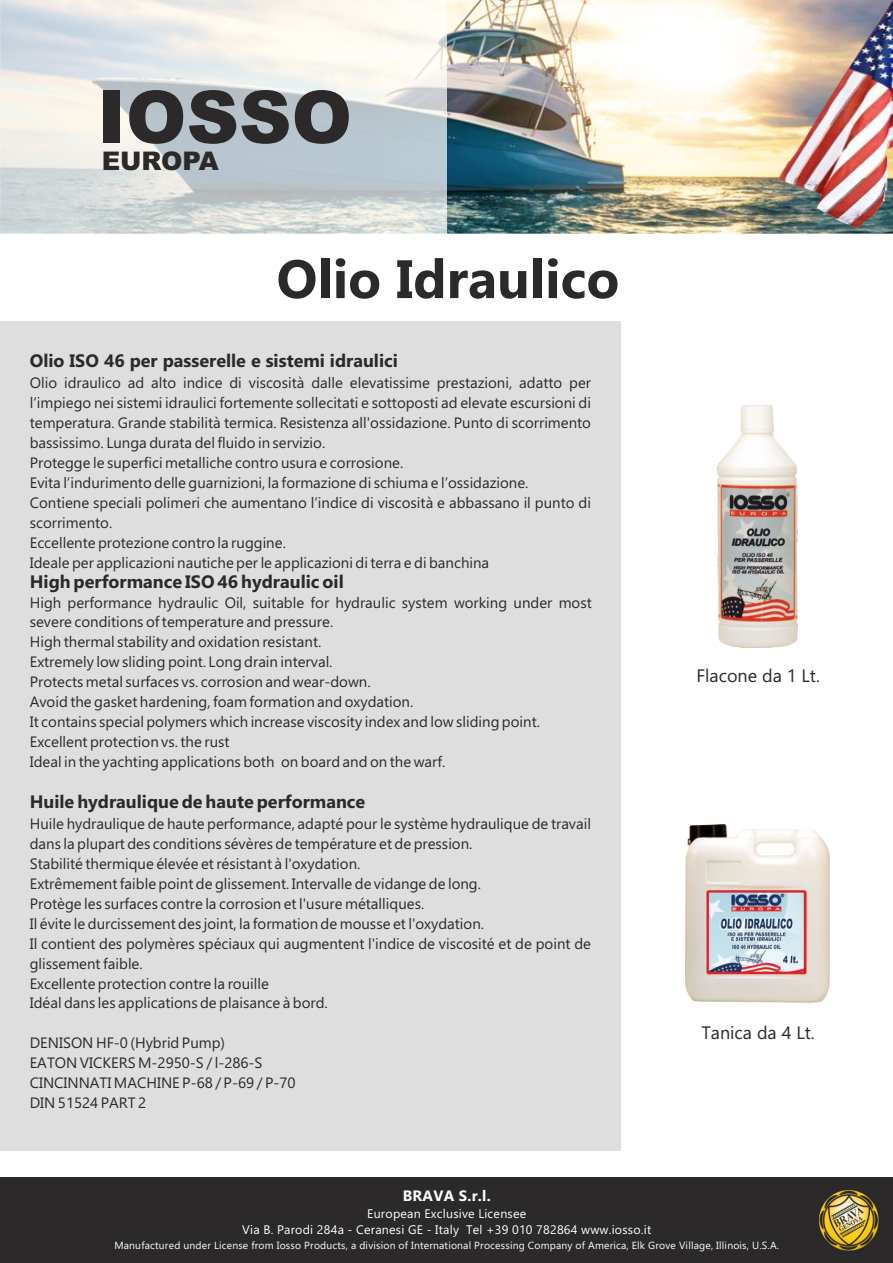
<style>
.page{position:relative;width:893px;height:1263px;background:#fff}
.page>*{position:absolute;margin:0;border:0;box-sizing:border-box;transform-origin:0 0}
.t1{font:900 72.75px "Arial";color:#2b2929}
.t2{font:700 54px "Ebrima";color:#2b2929}
.t3{font:900 25.65px "Arial";color:#2b2929}
.t4{font:700 18px "Ebrima";color:#2b2929}
.t5{font:18px "Ebrima";color:#2b2929}
.t6{font:15px/20px "Ebrima";color:#2b2929}
.t7{font:700 15px "Ebrima";letter-spacing:.02em;color:#fff}
.t8{font:12.45px/16.5px "Ebrima";letter-spacing:.02em;color:#fff;text-align:center}
.t9{font:10.35px "Ebrima";letter-spacing:.02em;color:#fff}
</style>
<div class="page">
<div style="left:0;top:321px;width:621px;height:829px;background:#dedede"></div>
<div style="left:0;top:1178px;width:893px;height:85px;background:#2b2929"></div>
<img style="left:819px;top:1190px;width:61px;height:62px">
<img style="left:446px;top:0;width:447px;height:234px">
<img style="left:779px;top:0;width:114px;height:229px">
<div style="left:0;top:0;width:446px;height:234px;background:#fff;opacity:.72"></div>
<img style="left:685px;top:825px;width:145px;height:177px">
<img style="left:717px;top:406px;width:81px;height:241px">
<h1 class="t1" style="left:98px;top:91px;width:256px">IOSSO</h1>
<h3 class="t3" style="left:102px;top:152px;width:119px">EUROPA</h3>
<h2 class="t2" style="left:277px;top:258px;width:344px">Olio Idraulico</h2>
<p class="t4" style="left:30px;top:354px;width:370px">Olio ISO 46 per passerelle e sistemi idraulici</p>
<p class="t6" style="left:30px;top:374px;width:563px">Olio idraulico ad alto indice di viscosità dalle elevatissime prestazioni, adatto per l’impiego nei sistemi idraulici fortemente sollecitati e sottoposti ad elevate escursioni di temperatura. Grande stabilità termica. Resistenza all'ossidazione. Punto di scorrimento bassissimo. Lunga durata del fluido in servizio.<br>Protegge le superfici metalliche contro usura e corrosione.<br>Evita l’indurimento delle guarnizioni, la formazione di schiuma e l’ossidazione.<br>Contiene speciali polimeri che aumentano l’indice di viscosità e abbassano il punto di scorrimento.<br>Eccellente protezione contro la ruggine.<br>Ideale per applicazioni nautiche per le applicazioni di terra e di banchina</p>
<p class="t4" style="left:30px;top:575px;width:316px">High performance ISO 46 hydraulic oil</p>
<p class="t6" style="left:30px;top:594px;width:564px">High performance hydraulic Oil, suitable for hydraulic system working under most severe conditions of temperature and pressure.<br>High thermal stability and oxidation resistant.<br>Extremely low sliding point. Long drain interval.<br>Protects metal surfaces vs. corrosion and wear-down.<br>Avoid the gasket hardening, foam formation and oxydation.<br>It contains special polymers which increase viscosity index and low sliding point.<br>Excellent protection vs. the rust<br>Ideal in the yachting applications both on board and on the warf.</p>
<p class="t4" style="left:30px;top:795px;width:337px">Huile hydraulique de haute performance</p>
<p class="t6" style="left:30px;top:815px;width:563px">Huile hydraulique de haute performance, adapté pour le système hydraulique de travail dans la plupart des conditions sévères de température et de pression.<br>Stabilité thermique élevée et résistant à l'oxydation.<br>Extrêmement faible point de glissement. Intervalle de vidange de long.<br>Protège les surfaces contre la corrosion et l'usure métalliques.<br>Il évite le durcissement des joint, la formation de mousse et l'oxydation.<br>Il contient des polymères spéciaux qui augmentent l'indice de viscosité et de point de glissement faible.<br>Excellente protection contre la rouille<br>Idéal dans les applications de plaisance à bord.</p>
<p class="t6" style="left:30px;top:1034px;width:267px">DENISON HF-0 (Hybrid Pump)<br>EATON VICKERS M-2950-S / l-286-S<br>CINCINNATI MACHINE P-68 / P-69 / P-70<br>DIN 51524 PART 2</p>
<p class="t5" style="left:696px;top:668px;width:125px">Flacone da 1 Lt.</p>
<p class="t5" style="left:701px;top:1026px;width:115px">Tanica da 4 Lt.</p>
<p class="t7" style="left:403px;top:1190px;width:90px">BRAVA S.r.l.</p>
<p class="t8" style="left:242px;top:1206px;width:410px">European Exclusive Licensee<br>Via B. Parodi 284a - Ceranesi GE - Italy Tel +39 010 782864 www.iosso.it</p>
<p class="t9" style="left:114px;top:1241px;width:666px">Manufactured under License from Iosso Products, a division of International Processing Company of America, Elk Grove Village, Illinois, U.S.A.</p>
</div>
